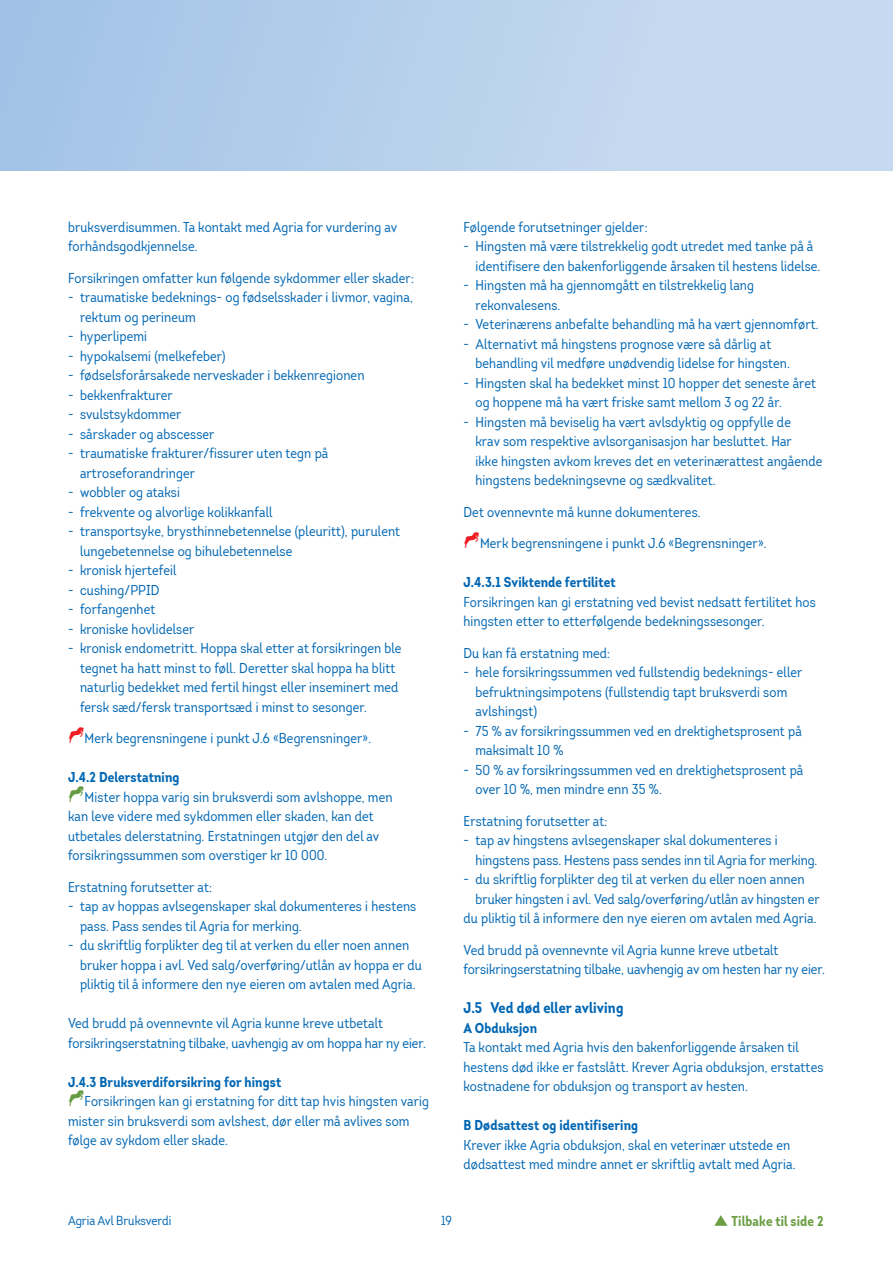
<style>
.page{position:relative;width:893px;height:1263px;background:#fff}
.page>*{position:absolute;margin:0;border:0;box-sizing:border-box;transform-origin:0 0}
.t1{font:700 15px "Intro Cond";letter-spacing:.01em;color:#0166b3}
.t2{font:13.95px/19.5px "Intro Cond";letter-spacing:.01em;color:#0166b3}
.t3{font:700 13.95px "Intro Cond";letter-spacing:.01em;color:#0166b3}
.t4{font:700 13.95px "Intro Cond";letter-spacing:.01em;color:#6c9e44}
.t5{font:12.75px "Intro Cond";color:#0166b3}
.s1{font-family:"Djuranfanger";font-size:21px;color:#ee1d23}
.s2{font-weight:700}
.s3{font-family:"Djuranfanger";font-size:21px;color:#669c41}
</style>
<div class="page">
<div style="left:0;top:0;width:893px;height:170px;background:linear-gradient(to right,#a3c3e6,#cdddf2)"></div>
<svg style="left:714px;top:1215px;width:14px;height:11px"></svg>
<p class="t2" style="left:68px;top:217px;width:331px">bruksverdisummen. Ta kontakt med Agria for vurdering av forhåndsgodkjennelse.</p>
<p class="t2" style="left:68px;top:268px;width:347px">Forsikringen omfatter kun følgende sykdommer eller skader:</p>
<p class="t2" style="left:80px;top:287px;width:334px;text-indent:-12px">- traumatiske bedeknings- og fødselsskader i livmor, vagina, rektum og perineum</p>
<p class="t2" style="left:68px;top:326px;width:81px">- hyperlipemi</p>
<p class="t2" style="left:68px;top:346px;width:159px">- hypokalsemi (melkefeber)</p>
<p class="t2" style="left:68px;top:365px;width:298px">- fødselsforårsakede nerveskader i bekkenregionen</p>
<p class="t2" style="left:68px;top:385px;width:106px">- bekkenfrakturer</p>
<p class="t2" style="left:68px;top:404px;width:115px">- svulstsykdommer</p>
<p class="t2" style="left:68px;top:424px;width:148px">- sårskader og abscesser</p>
<p class="t2" style="left:80px;top:443px;width:250px;text-indent:-12px">- traumatiske frakturer/fissurer uten tegn på artroseforandringer</p>
<p class="t2" style="left:68px;top:482px;width:113px">- wobbler og ataksi</p>
<p class="t2" style="left:68px;top:502px;width:206px">- frekvente og alvorlige kolikkanfall</p>
<p class="t2" style="left:80px;top:521px;width:322px;text-indent:-12px">- transportsyke, brysthinnebetennelse (pleuritt), purulent lungebetennelse og bihulebetennelse</p>
<p class="t2" style="left:68px;top:560px;width:110px">- kronisk hjertefeil</p>
<p class="t2" style="left:68px;top:580px;width:93px">- cushing/PPID</p>
<p class="t2" style="left:68px;top:599px;width:89px">- forfangenhet</p>
<p class="t2" style="left:68px;top:619px;width:128px">- kroniske hovlidelser</p>
<p class="t2" style="left:80px;top:638px;width:323px;text-indent:-12px">- kronisk endometritt. Hoppa skal etter at forsikringen ble tegnet ha hatt minst to føll. Deretter skal hoppa ha blitt naturlig bedekket med fertil hingst eller inseminert med fersk sæd/fersk transportsæd i minst to sesonger.</p>
<p class="t2" style="left:68px;top:728px;width:305px"><span class="s1">D</span>Merk begrensningene i punkt J.6 «Begrensninger».</p>
<p class="t2" style="left:68px;top:767px;width:326px"><span class="s2">J.4.2 Delerstatning<br></span><span class="s3">D</span>Mister hoppa varig sin bruksverdi som avlshoppe, men kan leve videre med sykdommen eller skaden, kan det utbetales delerstatning. Erstatningen utgjør den del av forsikringssummen som overstiger kr 10 000.</p>
<p class="t2" style="left:68px;top:877px;width:145px">Erstatning forutsetter at:</p>
<p class="t2" style="left:80px;top:896px;width:338px;text-indent:-12px">- tap av hoppas avlsegenskaper skal dokumenteres i hestens pass. Pass sendes til Agria for merking.</p>
<p class="t2" style="left:80px;top:935px;width:343px;text-indent:-12px">- du skriftlig forplikter deg til at verken du eller noen annen bruker hoppa i avl. Ved salg/overføring/utlån av hoppa er du pliktig til å informere den nye eieren om avtalen med Agria.</p>
<p class="t2" style="left:68px;top:1013px;width:359px">Ved brudd på ovennevnte vil Agria kunne kreve utbetalt forsikringserstatning tilbake, uavhengig av om hoppa har ny eier.</p>
<p class="t2" style="left:68px;top:1072px;width:363px"><span class="s2">J.4.3 Bruksverdiforsikring for hingst<br></span><span class="s3">D</span>Forsikringen kan gi erstatning for ditt tap hvis hingsten varig mister sin bruksverdi som avlshest, dør eller må avlives som følge av sykdom eller skade.</p>
<p class="t2" style="left:463px;top:217px;width:186px">Følgende forutsetninger gjelder:</p>
<p class="t2" style="left:475px;top:236px;width:346px;text-indent:-12px">- Hingsten må være tilstrekkelig godt utredet med tanke på å identifisere den bakenforliggende årsaken til hestens lidelse.</p>
<p class="t2" style="left:475px;top:275px;width:280px;text-indent:-12px">- Hingsten må ha gjennomgått en tilstrekkelig lang rekonvalesens.</p>
<p class="t2" style="left:463px;top:314px;width:357px">- Veterinærens anbefalte behandling må ha vært gjennomført.</p>
<p class="t2" style="left:475px;top:334px;width:316px;text-indent:-12px">- Alternativt må hingstens prognose være så dårlig at behandling vil medføre unødvendig lidelse for hingsten.</p>
<p class="t2" style="left:475px;top:373px;width:342px;text-indent:-12px">- Hingsten skal ha bedekket minst 10 hopper det seneste året og hoppene må ha vært friske samt mellom 3 og 22 år.</p>
<p class="t2" style="left:475px;top:412px;width:348px;text-indent:-12px">- Hingsten må beviselig ha vært avlsdyktig og oppfylle de<br>krav som respektive avlsorganisasjon har besluttet. Har<br>ikke hingsten avkom kreves det en veterinærattest angående hingstens bedekningsevne og sædkvalitet.</p>
<p class="t2" style="left:463px;top:502px;width:239px">Det ovennevnte må kunne dokumenteres.</p>
<p class="t2" style="left:463px;top:533px;width:305px"><span class="s1">D</span>Merk begrensningene i punkt J.6 «Begrensninger».</p>
<p class="t3" style="left:463px;top:573px;width:154px">J.4.3.1 Sviktende fertilitet</p>
<p class="t2" style="left:463px;top:592px;width:354px">Forsikringen kan gi erstatning ved bevist nedsatt fertilitet hos hingsten etter to etterfølgende bedekningssesonger.</p>
<p class="t2" style="left:463px;top:643px;width:148px">Du kan få erstatning med:</p>
<p class="t2" style="left:475px;top:662px;width:328px;text-indent:-12px">- hele forsikringssummen ved fullstendig bedeknings- eller befruktningsimpotens (fullstendig tapt bruksverdi som avlshingst)</p>
<p class="t2" style="left:475px;top:721px;width:328px;text-indent:-12px">- 75 % av forsikringssummen ved en drektighetsprosent på maksimalt 10 %</p>
<p class="t2" style="left:475px;top:760px;width:329px;text-indent:-12px">- 50 % av forsikringssummen ved en drektighetsprosent på over 10 %, men mindre enn 35 %.</p>
<p class="t2" style="left:463px;top:811px;width:145px">Erstatning forutsetter at:</p>
<p class="t2" style="left:475px;top:830px;width:343px;text-indent:-12px">- tap av hingstens avlsegenskaper skal dokumenteres i hingstens pass. Hestens pass sendes inn til Agria for merking.</p>
<p class="t2" style="left:463px;top:869px;width:343px">- du skriftlig forplikter deg til at verken du eller noen annen</p>
<p class="t2" style="left:475px;top:889px;width:346px">bruker hingsten i avl. Ved salg/overføring/utlån av hingsten er</p>
<p class="t2" style="left:463px;top:908px;width:355px">du pliktig til å informere den nye eieren om avtalen med Agria.</p>
<p class="t2" style="left:463px;top:940px;width:363px">Ved brudd på ovennevnte vil Agria kunne kreve utbetalt forsikringserstatning tilbake, uavhengig av om hesten har ny eier.</p>
<p class="t1" style="left:463px;top:998px;width:161px">J.5 Ved død eller avliving</p>
<p class="t3" style="left:463px;top:1019px;width:75px">A Obduksjon</p>
<p class="t2" style="left:463px;top:1037px;width:361px">Ta kontakt med Agria hvis den bakenforliggende årsaken til hestens død ikke er fastslått. Krever Agria obduksjon, erstattes kostnadene for obduksjon og transport av hesten.</p>
<p class="t3" style="left:463px;top:1116px;width:176px">B Dødsattest og identifisering</p>
<p class="t2" style="left:463px;top:1135px;width:334px">Krever ikke Agria obduksjon, skal en veterinær utstede en dødsattest med mindre annet er skriftlig avtalt med Agria.</p>
<p class="t5" style="left:68px;top:1212px;width:105px">Agria Avl Bruksverdi</p>
<p class="t5" style="left:441px;top:1212px;width:12px">19</p>
<p class="t4" style="left:732px;top:1212px;width:93px">Tilbake til side 2</p>
</div>
